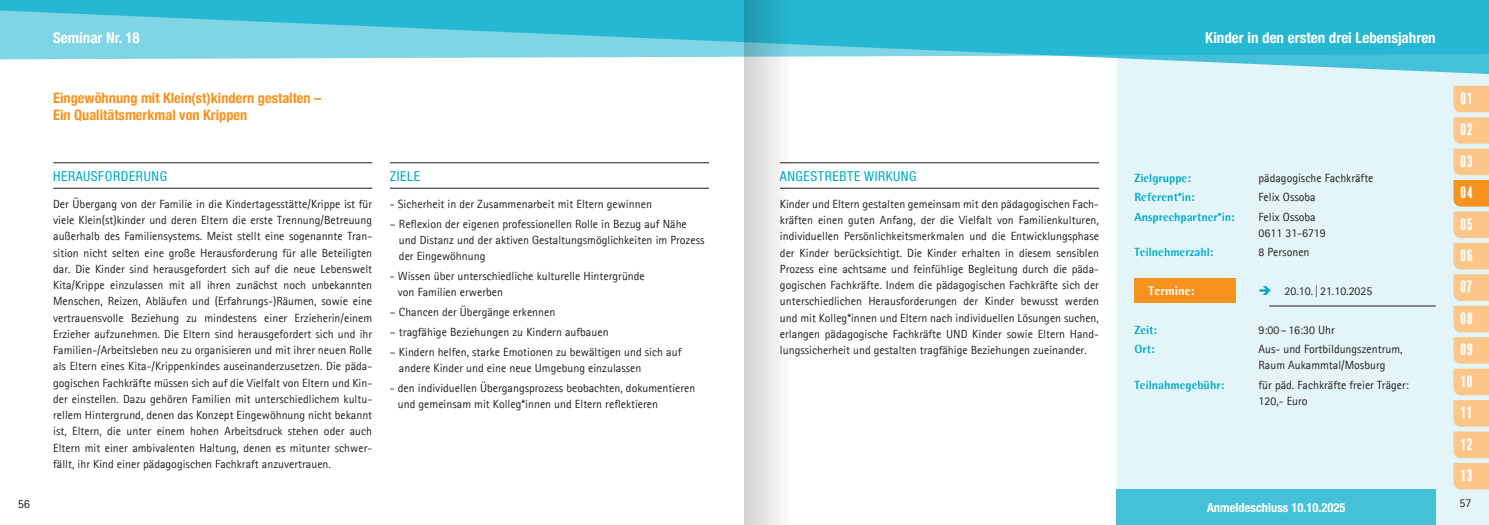
<style>
.page{position:relative;width:1489px;height:525px;background:#fff}
.page>*{position:absolute;margin:0;border:0;box-sizing:border-box;transform-origin:0 0}
.t1{font:700 condensed 15px "Helvetica Neue";color:#fff}
.t2{font:15px/31.4px "Balboa Plus Fill";letter-spacing:-.01em;color:#fff;text-align:justify}
.t3{font:700 condensed 14.38px/17.5px "Helvetica Neue";color:#f7931d}
.t4{font:condensed 13.75px "Helvetica Neue";letter-spacing:.04em;color:#00abcb}
.t5{font:700 condensed 12.5px "Helvetica Neue";color:#fff}
.t6{font:800 12.5px "Agfa Rotis Semisans";color:#fff}
.t7{font:12.5px "Agfa Rotis Sans Serif";color:#231f20}
.t8{font:11.88px/16.2px "Agfa Rotis Sans Serif";color:#231f20}
.t9{font:800 11.88px "Agfa Rotis Semisans";color:#00abcb}
.s1{color:#00abcb}
</style>
<div class="page">
<div style="left:1117px;top:74px;width:371px;height:450px;background:#e3f5f8"></div>
<svg style="left:0;top:0;width:1488px;height:74px;fill:#26b7d2"></svg>
<div style="left:1116px;top:489px;width:319px;height:35px;background:#44c1d8"></div>
<hr style="left:1269px;top:305px;width:166px;height:1px;background:#231f20">
<div style="left:1134px;top:277px;width:101px;height:25px;background:#f7931d"></div>
<hr style="left:390px;top:162px;width:319px;height:1px;background:#231f20">
<hr style="left:390px;top:188px;width:319px;height:1px;background:#231f20">
<hr style="left:53px;top:162px;width:319px;height:1px;background:#231f20">
<hr style="left:53px;top:188px;width:319px;height:1px;background:#231f20">
<hr style="left:780px;top:162px;width:318px;height:1px;background:#231f20">
<hr style="left:780px;top:188px;width:318px;height:1px;background:#231f20">
<svg style="left:1453px;top:86px;width:35px;height:403px;background:#f8ca94"></svg>
<svg style="left:744px;top:0;width:82px;height:524px"></svg>
<p class="t7" style="left:18px;top:495px;width:14px">56</p>
<p class="t1" style="left:53px;top:28px;width:88px">Seminar Nr. 18</p>
<p class="t3" style="left:53px;top:88px;width:270px">Eingewöhnung mit Klein(st)kindern gestalten –<br>Ein Qualitätsmerkmal von Krippen</p>
<p class="t4" style="left:53px;top:168px;width:115px">HERAUSFORDERUNG</p>
<p class="t8" style="left:53px;top:195px;width:320px;text-align:justify">Der Übergang von der Familie in die Kindertagesstätte/Krippe ist für viele Klein(st)kinder und deren Eltern die erste Trennung/Betreuung außerhalb des Familiensystems. Meist stellt eine sogenannte Tran&shy;sition nicht selten eine große Herausforderung für alle Beteiligten dar. Die Kinder sind herausgefordert sich auf die neue Lebenswelt Kita/Krippe einzulassen mit all ihren zunächst noch unbekannten Menschen, Reizen, Abläufen und (Erfahrungs-)Räumen, sowie eine vertrauensvolle Beziehung zu mindestens einer Erzieherin/einem Erzieher aufzunehmen. Die Eltern sind herausgefordert sich und ihr Familien-/Arbeitsleben neu zu organisieren und mit ihrer neuen Rolle als Eltern eines Kita-/Krippenkindes auseinanderzusetzen. Die päda&shy;gogischen Fachkräfte müssen sich auf die Vielfalt von Eltern und Kin&shy;der einstellen. Dazu gehören Familien mit unterschiedlichem kultu&shy;rellem Hintergrund, denen das Konzept Eingewöhnung nicht bekannt ist, Eltern, die unter einem hohen Arbeitsdruck stehen oder auch Eltern mit einer ambivalenten Haltung, denen es mitunter schwer&shy;fällt, ihr Kind einer pädagogischen Fachkraft anzuvertrauen.</p>
<p class="t4" style="left:390px;top:168px;width:32px">ZIELE</p>
<p class="t8" style="left:390px;top:195px;width:263px">- Sicherheit in der Zusammenarbeit mit Eltern gewinnen</p>
<p class="t8" style="left:399px;top:215px;width:307px;text-indent:-9px">– Reflexion der eigenen professionellen Rolle in Bezug auf Nähe und Distanz und der aktiven Gestaltungsmöglichkeiten im Prozess der Eingewöhnung</p>
<p class="t8" style="left:398px;top:267px;width:248px;text-indent:-8px">- Wissen über unterschiedliche kulturelle Hintergründe von Familien erwerben</p>
<p class="t8" style="left:390px;top:303px;width:167px">– Chancen der Übergänge erkennen</p>
<p class="t8" style="left:390px;top:323px;width:220px">– tragfähige Beziehungen zu Kindern aufbauen</p>
<p class="t8" style="left:399px;top:343px;width:284px;text-indent:-9px">– Kindern helfen, starke Emotionen zu bewältigen und sich auf andere Kinder und eine neue Umgebung einzulassen</p>
<p class="t8" style="left:398px;top:379px;width:299px;text-indent:-8px">- den individuellen Übergangsprozess beobachten, dokumentieren und gemeinsam mit Kolleg*innen und Eltern reflektieren</p>
<p class="t4" style="left:780px;top:168px;width:138px">ANGESTREBTE WIRKUNG</p>
<p class="t8" style="left:780px;top:195px;width:320px;text-align:justify">Kinder und Eltern gestalten gemeinsam mit den pädagogischen Fach&shy;kräften einen guten Anfang, der die Vielfalt von Familienkulturen, individuellen Persönlichkeitsmerkmalen und die Entwicklungsphase der Kinder berücksichtigt. Die Kinder erhalten in diesem sensiblen Prozess eine achtsame und feinfühlige Begleitung durch die päda&shy;gogischen Fachkräfte. Indem die pädagogischen Fachkräfte sich der unterschiedlichen Herausforderungen der Kinder bewusst werden und mit Kolleg*innen und Eltern nach individuellen Lösungen suchen, erlangen pädagogische Fachkräfte UND Kinder sowie Eltern Hand&shy;lungssicherheit und gestalten tragfähige Beziehungen zueinander.</p>
<p class="t1" style="left:1205px;top:28px;width:232px">Kinder in den ersten drei Lebensjahren</p>
<p class="t9" style="left:1134px;top:170px;width:58px">Zielgruppe:</p>
<p class="t8" style="left:1258px;top:170px;width:116px">pädagogische Fachkräfte</p>
<p class="t9" style="left:1134px;top:190px;width:62px">Referent*in:</p>
<p class="t8" style="left:1258px;top:189px;width:59px">Felix Ossoba</p>
<p class="t9" style="left:1134px;top:209px;width:102px">Ansprechpartner*in:</p>
<p class="t8" style="left:1258px;top:208px;width:69px">Felix Ossoba<br>0611 31-6719</p>
<p class="t9" style="left:1134px;top:244px;width:80px">Teilnehmerzahl:</p>
<p class="t8" style="left:1258px;top:244px;width:52px">8 Personen</p>
<p class="t6" style="left:1148px;top:282px;width:47px">Termine:</p>
<p class="t8" style="left:1258px;top:283px;width:115px"><span class="s1">➔</span> 20.10.|21.10.2025</p>
<p class="t9" style="left:1134px;top:322px;width:24px">Zeit:</p>
<p class="t8" style="left:1258px;top:321px;width:78px">9:00 – 16:30 Uhr</p>
<p class="t9" style="left:1134px;top:341px;width:22px">Ort:</p>
<p class="t8" style="left:1258px;top:341px;width:145px">Aus- und Fortbildungszentrum,<br>Raum Aukammtal/Mosburg</p>
<p class="t9" style="left:1134px;top:377px;width:91px">Teilnahmegebühr:</p>
<p class="t8" style="left:1258px;top:376px;width:152px">für päd. Fachkräfte freier Träger:<br>120,- Euro</p>
<p class="t5" style="left:1206px;top:500px;width:140px">Anmeldeschluss 10.10.2025</p>
<p class="t2" style="left:1460px;top:82px;width:15px">01<br>02</p>
<p class="t2" style="left:1460px;top:145px;width:14px">03</p>
<p class="t2" style="left:1460px;top:177px;width:15px">04</p>
<p class="t2" style="left:1460px;top:208px;width:15px">05</p>
<p class="t2" style="left:1460px;top:239px;width:15px">06</p>
<p class="t2" style="left:1460px;top:271px;width:14px">07</p>
<p class="t2" style="left:1460px;top:302px;width:15px">08</p>
<p class="t2" style="left:1460px;top:334px;width:15px">09</p>
<p class="t2" style="left:1460px;top:365px;width:14px">10<br>11<br>12</p>
<p class="t2" style="left:1460px;top:459px;width:14px">13</p>
<p class="t8" style="left:1459px;top:494px;width:13px">57</p>
</div>
